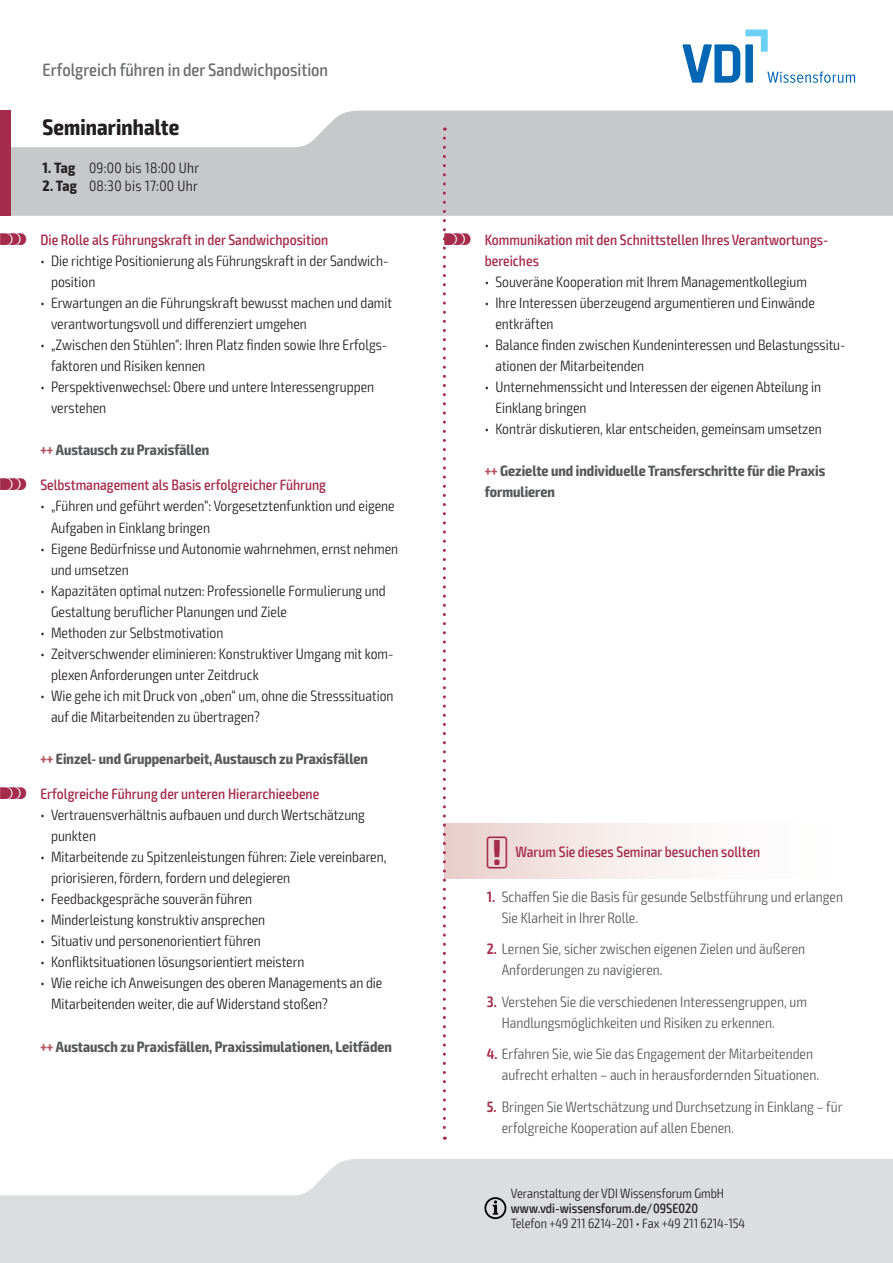
<style>
.page{position:relative;width:893px;height:1263px;background:#fff}
.page>*{position:absolute;margin:0;border:0;box-sizing:border-box;transform-origin:0 0}
.t1{font:700 condensed 22.5px "Exo 2";letter-spacing:.005em;color:#231f20}
.t2{font:500 condensed 18px "Exo 2";color:#6c6d70}
.t3{font:300 condensed 15px/21px "Exo 2";color:#231f20}
.t4{font:300 condensed 15px/21px "Exo 2";color:#57585a}
.t5{font:500 condensed 15px/21px "Exo 2";color:#a52b4c}
.t6{font:700 condensed 15px/21px "Exo 2";color:#57585a}
.t7{font:300 condensed 15px "Exo 2";letter-spacing:.02em;color:#231f20}
.t8{font:300 condensed 13.5px "Exo 2";color:#231f20}
.t9{font:500 condensed 13.5px "Exo 2";color:#231f20}
.s1{font-weight:700}
.s2{font-family:"VDI Iconset S4 A Regular";font-weight:400;font-stretch:normal}
.s3{color:#b35563}
.s4{font-weight:600;color:#a52b4c}
</style>
<div class="page">
<svg style="left:0;top:1159px;width:893px;height:104px;background:#e0e1e3"></svg>
<svg style="left:11px;top:111px;width:882px;height:105px;background:#cdced0"></svg>
<div style="left:0;top:111px;width:11px;height:105px;background:#a52b4c"></div>
<svg style="left:484px;top:1197px;width:22px;height:22px"></svg>
<svg style="left:682px;top:30px;width:173px;height:53px"></svg>
<div style="left:444px;top:824px;width:406px;height:54px;background:linear-gradient(to right,#ebd4d1,#fff)"></div>
<svg style="left:443px;top:138px;width:3px;height:1002px"></svg>
<p class="t2" style="left:43px;top:59px;width:287px">Erfolgreich führen in der Sandwichposition</p>
<h1 class="t1" style="left:43px;top:113px;width:138px">Seminarinhalte</h1>
<p class="t7" style="left:43px;top:159px;width:158px"><span class="s1">1. Tag</span> 09:00 bis 18:00 Uhr</p>
<p class="t7" style="left:43px;top:177px;width:157px"><span class="s1">2. Tag</span> 08:30 bis 17:00 Uhr</p>
<p class="t5" style="left:0;top:229px;width:330px"><span class="s2">S</span> Die Rolle als Führungskraft in der Sandwichposition</p>
<p class="t3" style="left:51px;top:250px;width:337px;text-indent:-11px">• Die richtige Positionierung als Führungskraft in der Sandwich&shy;position</p>
<p class="t3" style="left:51px;top:292px;width:343px;text-indent:-11px">• Erwartungen an die Führungskraft bewusst machen und damit verantwortungsvoll und differenziert umgehen</p>
<p class="t3" style="left:51px;top:334px;width:336px;text-indent:-11px">• „Zwischen den Stühlen“: Ihren Platz finden sowie Ihre Erfolgs&shy;faktoren und Risiken kennen</p>
<p class="t3" style="left:51px;top:376px;width:325px;text-indent:-11px">• Perspektivenwechsel: Obere und untere Interessengruppen verstehen</p>
<p class="t6" style="left:40px;top:439px;width:170px"><span class="s3">+++</span> Austausch zu Praxisfällen</p>
<p class="t5" style="left:0;top:475px;width:328px"><span class="s2">S</span> Selbstmanagement als Basis erfolgreicher Führung</p>
<p class="t3" style="left:51px;top:496px;width:345px;text-indent:-11px">• „Führen und geführt werden“: Vorgesetztenfunktion und eigene<br>Aufgaben in Einklang bringen</p>
<p class="t3" style="left:51px;top:538px;width:349px;text-indent:-11px">• Eigene Bedürfnisse und Autonomie wahrnehmen, ernst nehmen und umsetzen</p>
<p class="t3" style="left:51px;top:580px;width:336px;text-indent:-11px">• Kapazitäten optimal nutzen: Professionelle Formulierung und<br>Gestaltung beruflicher Planungen und Ziele</p>
<p class="t3" style="left:40px;top:622px;width:184px">• Methoden zur Selbstmotivation</p>
<p class="t3" style="left:51px;top:643px;width:344px;text-indent:-11px">• Zeitverschwender eliminieren: Konstruktiver Umgang mit kom&shy;plexen Anforderungen unter Zeitdruck</p>
<p class="t3" style="left:51px;top:685px;width:344px;text-indent:-11px">• Wie gehe ich mit Druck von „oben“ um, ohne die Stresssituation auf die Mitarbeitenden zu übertragen?</p>
<p class="t6" style="left:40px;top:748px;width:329px"><span class="s3">+++</span> Einzel- und Gruppenarbeit, Austausch zu Praxisfällen</p>
<p class="t5" style="left:0;top:784px;width:321px"><span class="s2">S</span> Erfolgreiche Führung der unteren Hierarchieebene</p>
<p class="t3" style="left:51px;top:805px;width:315px;text-indent:-11px">• Vertrauensverhältnis aufbauen und durch Wertschätzung punkten</p>
<p class="t3" style="left:51px;top:847px;width:337px;text-indent:-11px">• Mitarbeitende zu Spitzenleistungen führen: Ziele vereinbaren, priorisieren, fördern, fordern und delegieren</p>
<p class="t3" style="left:40px;top:889px;width:213px">• Feedbackgespräche souverän führen</p>
<p class="t3" style="left:40px;top:910px;width:226px">• Minderleistung konstruktiv ansprechen</p>
<p class="t3" style="left:40px;top:931px;width:222px">• Situativ und personenorientiert führen</p>
<p class="t3" style="left:40px;top:952px;width:266px">• Konfliktsituationen lösungsorientiert meistern</p>
<p class="t3" style="left:51px;top:973px;width:333px;text-indent:-11px">• Wie reiche ich Anweisungen des oberen Managements an die<br>Mitarbeitenden weiter, die auf Widerstand stoßen?</p>
<p class="t6" style="left:40px;top:1036px;width:353px"><span class="s3">+++</span> Austausch zu Praxisfällen, Praxissimulationen, Leitfäden</p>
<p class="t5" style="left:485px;top:229px;width:344px;text-indent:-40px"><span class="s2">S</span> Kommunikation mit den Schnittstellen Ihres Verantwortungs&shy;bereiches</p>
<p class="t3" style="left:485px;top:271px;width:324px">• Souveräne Kooperation mit Ihrem Managementkollegium</p>
<p class="t3" style="left:495px;top:292px;width:321px;text-indent:-11px">• Ihre Interessen überzeugend argumentieren und Einwände entkräften</p>
<p class="t3" style="left:495px;top:334px;width:352px;text-indent:-11px">• Balance finden zwischen Kundeninteressen und Belastungssitu&shy;ationen der Mitarbeitenden</p>
<p class="t3" style="left:495px;top:376px;width:327px;text-indent:-11px">• Unternehmenssicht und Interessen der eigenen Abteilung in<br>Einklang bringen</p>
<p class="t3" style="left:485px;top:418px;width:339px">• Konträr diskutieren, klar entscheiden, gemeinsam umsetzen</p>
<p class="t6" style="left:485px;top:460px;width:342px"><span class="s3">+++</span> Gezielte und individuelle Transferschritte für die Praxis formulieren</p>
<p class="t5" style="left:487px;top:842px;width:275px"><span class="s2">!</span> Warum Sie dieses Seminar besuchen sollten</p>
<p class="t4" style="left:502px;top:886px;width:343px;text-indent:-15px"><span class="s4">1.</span> Schaffen Sie die Basis für gesunde Selbstführung und erlangen<br>Sie Klarheit in Ihrer Rolle.</p>
<p class="t4" style="left:502px;top:939px;width:305px;text-indent:-15px"><span class="s4">2.</span> Lernen Sie, sicher zwischen eigenen Zielen und äußeren<br>Anforderungen zu navigieren.</p>
<p class="t4" style="left:502px;top:991px;width:307px;text-indent:-15px"><span class="s4">3.</span> Verstehen Sie die verschiedenen Interessengruppen, um<br>Handlungsmöglichkeiten und Risiken zu erkennen.</p>
<p class="t4" style="left:502px;top:1044px;width:319px;text-indent:-15px"><span class="s4">4.</span> Erfahren Sie, wie Sie das Engagement der Mitarbeitenden aufrecht erhalten – auch in herausfordernden Situationen.</p>
<p class="t4" style="left:502px;top:1096px;width:342px;text-indent:-15px"><span class="s4">5.</span> Bringen Sie Wertschätzung und Durchsetzung in Einklang – für erfolgreiche Kooperation auf allen Ebenen.</p>
<p class="t8" style="left:511px;top:1185px;width:215px">Veranstaltung der VDI Wissensforum GmbH</p>
<p class="t9" style="left:511px;top:1200px;width:189px">www.vdi-wissensforum.de/09SE020</p>
<p class="t8" style="left:511px;top:1215px;width:236px">Telefon +49 211 6214-201 • Fax +49 211 6214-154</p>
</div>
